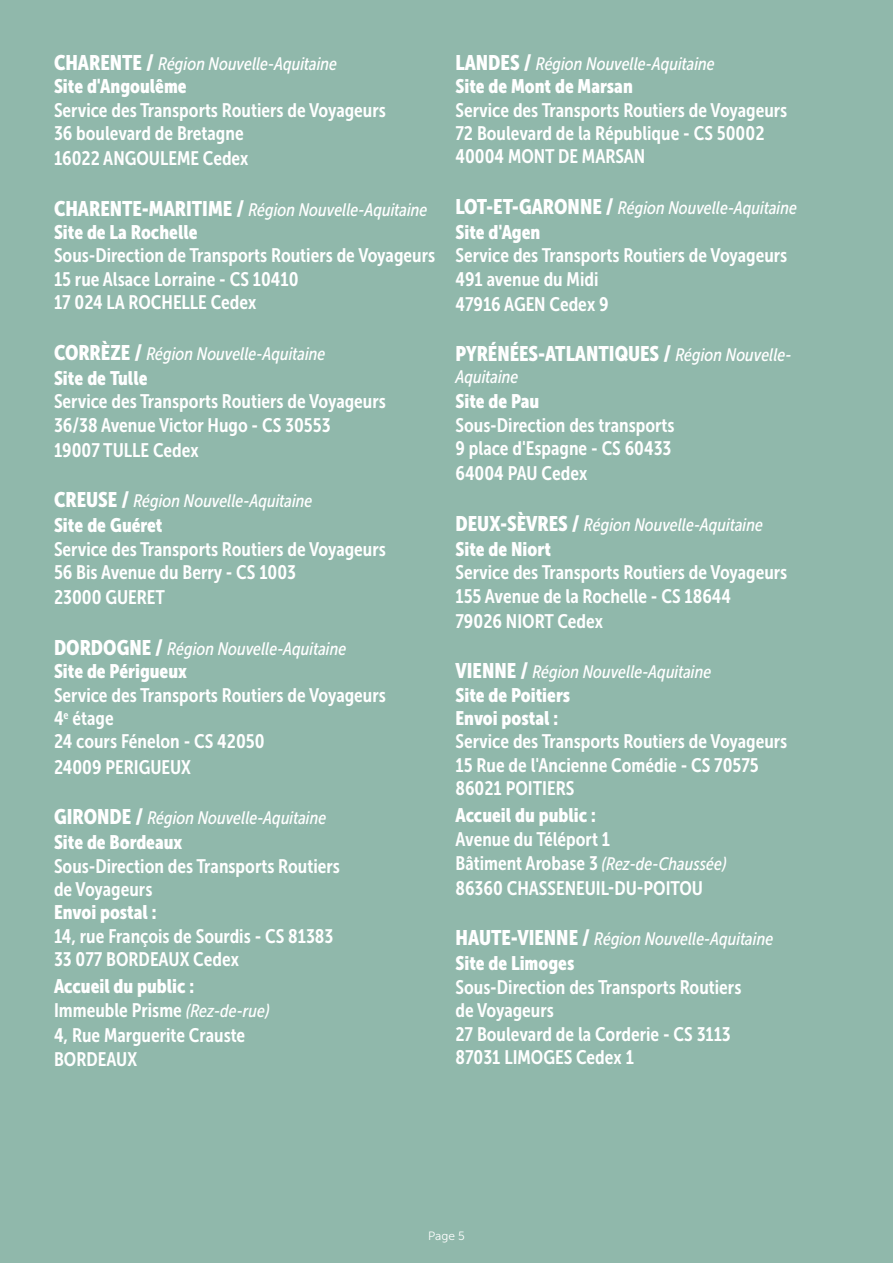
<style>
.page{position:relative;width:893px;height:1263px;background:#90b8ab}
.page>*{position:absolute;margin:0;border:0;box-sizing:border-box;transform-origin:0 0}
.t1{font:21px "Museo Sans Cond 900";color:#fff}
.t2{font:19.5px/23.4px "Museo Sans Cond 700";color:#fff}
.t3{font:19.5px/23.4px "Museo Sans Cond 900";color:#fff}
.t4{font:italic 18px "Museo Sans Cond 500";color:#fff}
.t5{font:12px "Museo Sans 300";color:#fff}
.s1{font-family:"Museo Sans Cond 900";font-style:normal;font-size:21px}
.s2{font-family:"Museo Sans Cond 500";font-style:italic;font-size:18px}
.s3{font-family:"Museo Sans Cond 700";font-style:normal;font-size:19.5px}
</style>
<div class="page">
<p class="t4" style="left:54px;top:54px;width:285px"><span class="s1">CHARENTE /</span> Région Nouvelle-Aquitaine</p>
<p class="t3" style="left:54px;top:75px;width:134px">Site d'Angoulême</p>
<p class="t2" style="left:54px;top:98px;width:333px">Service des Transports Routiers de Voyageurs<br>36 boulevard de Bretagne</p>
<p class="t2" style="left:54px;top:147px;width:196px">16022 ANGOULEME Cedex</p>
<p class="t4" style="left:54px;top:199px;width:375px"><span class="s1">CHARENTE-MARITIME /</span> Région Nouvelle-Aquitaine</p>
<p class="t3" style="left:54px;top:220px;width:145px">Site de La Rochelle</p>
<p class="t2" style="left:54px;top:244px;width:383px">Sous-Direction de Transports Routiers de Voyageurs<br>15 rue Alsace Lorraine - CS 10410<br>17 024 LA ROCHELLE Cedex</p>
<p class="t4" style="left:54px;top:343px;width:273px"><span class="s1">CORRÈZE /</span> Région Nouvelle-Aquitaine</p>
<p class="t3" style="left:54px;top:366px;width:95px">Site de Tulle</p>
<p class="t2" style="left:54px;top:390px;width:333px">Service des Transports Routiers de Voyageurs<br>36/38 Avenue Victor Hugo - CS 30553</p>
<p class="t2" style="left:54px;top:438px;width:146px">19007 TULLE Cedex</p>
<p class="t4" style="left:54px;top:491px;width:260px"><span class="s1">CREUSE /</span> Région Nouvelle-Aquitaine</p>
<p class="t3" style="left:54px;top:514px;width:110px">Site de Guéret</p>
<p class="t2" style="left:54px;top:537px;width:333px">Service des Transports Routiers de Voyageurs<br>56 Bis Avenue du Berry - CS 1003</p>
<p class="t2" style="left:54px;top:586px;width:113px">23000 GUERET</p>
<p class="t4" style="left:54px;top:639px;width:294px"><span class="s1">DORDOGNE /</span> Région Nouvelle-Aquitaine</p>
<p class="t3" style="left:54px;top:660px;width:135px">Site de Périgueux</p>
<p class="t2" style="left:54px;top:683px;width:333px">Service des Transports Routiers de Voyageurs<br>4<sup>e</sup> étage<br>24 cours Fénelon - CS 42050</p>
<p class="t2" style="left:54px;top:755px;width:139px">24009 PERIGUEUX</p>
<p class="t4" style="left:54px;top:808px;width:274px"><span class="s1">GIRONDE /</span> Région Nouvelle-Aquitaine</p>
<p class="t3" style="left:54px;top:831px;width:130px">Site de Bordeaux</p>
<p class="t2" style="left:54px;top:854px;width:287px">Sous-Direction des Transports Routiers de Voyageurs</p>
<p class="t3" style="left:54px;top:901px;width:104px">Envoi postal :</p>
<p class="t2" style="left:54px;top:924px;width:281px">14, rue François de Sourdis - CS 81383<br>33 077 BORDEAUX Cedex</p>
<p class="t3" style="left:54px;top:975px;width:142px">Accueil du public :</p>
<p class="t2" style="left:54px;top:998px;width:217px;line-height:25.2px">Immeuble Prisme <span class="s2">(Rez-de-rue)<br></span>4, Rue Marguerite Crauste</p>
<p class="t2" style="left:54px;top:1047px;width:85px">BORDEAUX</p>
<p class="t4" style="left:455px;top:54px;width:261px"><span class="s1">LANDES /</span> Région Nouvelle-Aquitaine</p>
<p class="t3" style="left:455px;top:75px;width:179px">Site de Mont de Marsan</p>
<p class="t2" style="left:455px;top:98px;width:333px">Service des Transports Routiers de Voyageurs<br>72 Boulevard de la République - CS 50002<br>40004 MONT DE MARSAN</p>
<p class="t4" style="left:455px;top:198px;width:343px"><span class="s1">LOT-ET-GARONNE /</span> Région Nouvelle-Aquitaine</p>
<p class="t3" style="left:455px;top:220px;width:86px">Site d'Agen</p>
<p class="t2" style="left:455px;top:244px;width:333px">Service des Transports Routiers de Voyageurs<br>491 avenue du Midi</p>
<p class="t2" style="left:455px;top:293px;width:155px">47916 AGEN Cedex 9</p>
<p class="t1" style="left:455px;top:342px;width:338px">PYRÉNÉES-ATLANTIQUES / <span class="s2">Région Nouvelle-</span></p>
<p class="t4" style="left:455px;top:367px;width:65px">Aquitaine</p>
<p class="t3" style="left:455px;top:390px;width:85px">Site de Pau</p>
<p class="t2" style="left:455px;top:413px;width:221px">Sous-Direction des transports<br>9 place d'Espagne - CS 60433</p>
<p class="t2" style="left:455px;top:462px;width:133px">64004 PAU Cedex</p>
<p class="t4" style="left:455px;top:514px;width:309px"><span class="s1">DEUX-SÈVRES /</span> Région Nouvelle-Aquitaine</p>
<p class="t3" style="left:455px;top:537px;width:97px">Site de Niort</p>
<p class="t2" style="left:455px;top:561px;width:333px">Service des Transports Routiers de Voyageurs<br>155 Avenue de la Rochelle - CS 18644</p>
<p class="t2" style="left:455px;top:609px;width:149px">79026 NIORT Cedex</p>
<p class="t4" style="left:455px;top:662px;width:257px"><span class="s1">VIENNE /</span> Région Nouvelle-Aquitaine</p>
<p class="t3" style="left:455px;top:683px;width:116px">Site de Poitiers<br>Envoi postal :</p>
<p class="t2" style="left:455px;top:730px;width:333px">Service des Transports Routiers de Voyageurs<br>15 Rue de l'Ancienne Comédie - CS 70575<br>86021 POITIERS</p>
<p class="t3" style="left:455px;top:804px;width:142px">Accueil du public :</p>
<p class="t2" style="left:455px;top:828px;width:156px">Avenue du Téléport 1</p>
<p class="t4" style="left:455px;top:853px;width:272px"><span class="s3">Bâtiment Arobase 3</span> (Rez-de-Chaussée)</p>
<p class="t2" style="left:455px;top:876px;width:249px">86360 CHASSENEUIL-DU-POITOU</p>
<p class="t4" style="left:455px;top:929px;width:319px"><span class="s1">HAUTE-VIENNE /</span> Région Nouvelle-Aquitaine</p>
<p class="t3" style="left:455px;top:952px;width:120px">Site de Limoges</p>
<p class="t2" style="left:455px;top:975px;width:287px">Sous-Direction des Transports Routiers de Voyageurs<br>27 Boulevard de la Corderie - CS 3113<br>87031 LIMOGES Cedex 1</p>
<p class="t5" style="left:428px;top:1230px;width:38px">Page 5</p>
</div>
